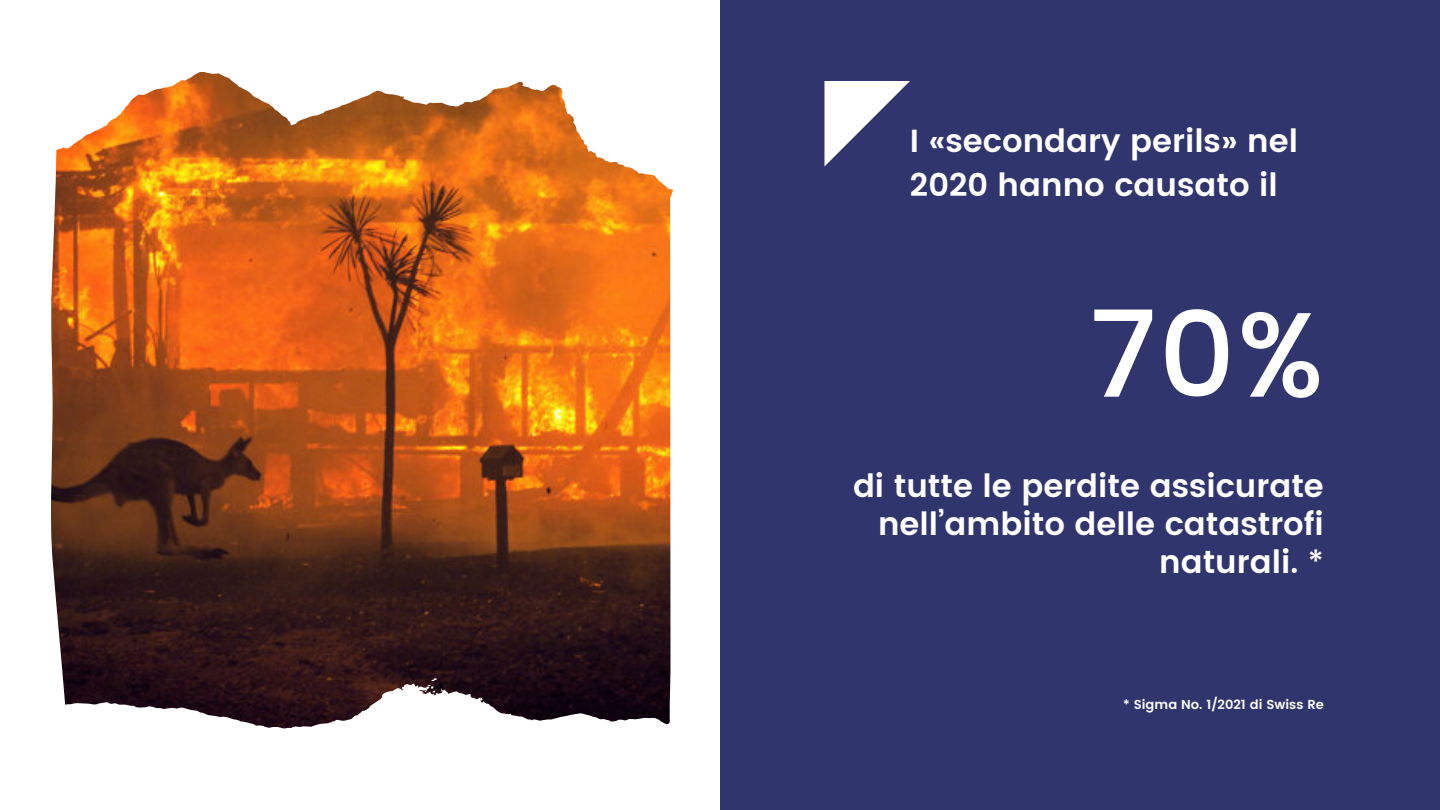
<style>
.page{position:relative;width:1440px;height:810px;background:#fff}
.page>*{position:absolute;margin:0;border:0;box-sizing:border-box;transform-origin:0 0}
.t1{font:500 120px "Poppins";color:#fff}
.t2{font:600 32px/38.2px "Poppins";color:#fff}
.t3{font:600 13px "Poppins";color:#fff}
.s1{font-weight:500}
</style>
<div class="page">
<svg style="left:51px;top:72px;width:623px;height:657px;background:#9c5327"></svg>
<div style="left:720px;top:0;width:720px;height:810px;background:#31356e"></div>
<svg style="left:824px;top:81px;width:86px;height:85px"></svg>
<img style="left:238px;top:81px;width:436px;height:109px">
<p class="t2" style="left:910px;top:119px;width:390px;line-height:44.2px">I «secondary perils» nel<br>2020 hanno causato il</p>
<p class="t1" style="left:1090px;top:285px;width:236px">70%</p>
<p class="t2" style="left:853px;top:467px;width:472px;text-align:right">di tutte le perdite assicurate nell’ambito delle catastrofi naturali. <span class="s1">*</span></p>
<p class="t3" style="left:1123px;top:697px;width:202px">* Sigma No. 1/2021 di Swiss Re</p>
</div>
